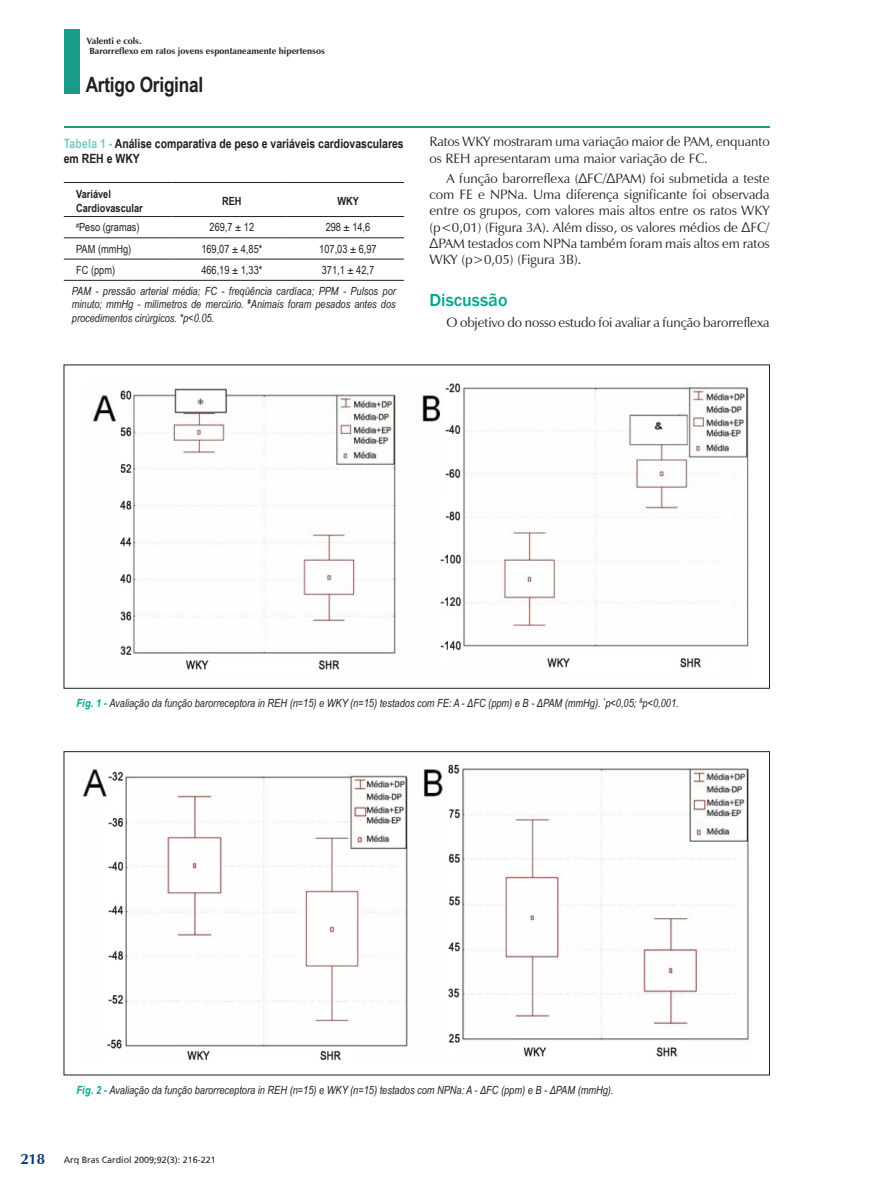
<style>
.page{position:relative;width:893px;height:1191px;background:#fff}
.page>*{position:absolute;margin:0;border:0;box-sizing:border-box;transform-origin:0 0}
.t1{font:700 21px "Arial Narrow";letter-spacing:-.01em;color:#231f20}
.Títulos__textos{font:500 18px "Franklin Gothic";color:#00a78e}
.t2{font:700 15px "Zapf Humanist 601 BT";color:#013775}
.Texto{font:13.5px/16.2px "Zapf Humanist 601 BT";letter-spacing:-.005em;color:#231f20}
._00_TÍTULO{font:700 12.75px/15.3px "Arial Narrow";color:#231f20}
._04_FIGURA_ref{font:italic 11.25px "Arial Narrow";color:#231f20}
._03_TABELA_ref{font:italic 11.25px/13.5px "Arial Narrow";color:#231f20;text-align:justify}
._02_TABELA{font:11.25px "Arial Narrow";color:#231f20}
._01_SUBTÍTULO_TABELA{font:700 11.25px/13.5px "Arial Narrow";color:#231f20}
.t3{font:700 9px "Zapf Humanist 601 BT";color:#231f20}
.t4{font:9px "Frutiger";color:#231f20}
.s1{color:#7bc9be}
.s2{font-weight:700;color:#00a78e}
</style>
<div class="page">
<hr style="left:64px;top:126px;width:706px;height:2px;background:#189c88">
<div style="left:64px;top:29px;width:16px;height:65px;background:#189c88"></div>
<hr style="left:64px;top:182px;width:108px;height:1px;background:#231f20">
<hr style="left:172px;top:182px;width:116px;height:1px;background:#231f20">
<hr style="left:288px;top:182px;width:116px;height:1px;background:#231f20">
<hr style="left:64px;top:216px;width:108px;height:1px;background:#231f20">
<hr style="left:172px;top:216px;width:116px;height:1px;background:#231f20">
<hr style="left:288px;top:216px;width:116px;height:1px;background:#231f20">
<hr style="left:64px;top:237px;width:108px;height:1px;background:#231f20">
<hr style="left:172px;top:237px;width:116px;height:1px;background:#231f20">
<hr style="left:288px;top:237px;width:116px;height:1px;background:#231f20">
<hr style="left:64px;top:259px;width:108px;height:1px;background:#231f20">
<hr style="left:172px;top:259px;width:116px;height:1px;background:#231f20">
<hr style="left:288px;top:259px;width:116px;height:1px;background:#231f20">
<hr style="left:64px;top:280px;width:108px;height:1px;background:#231f20">
<hr style="left:172px;top:280px;width:116px;height:1px;background:#231f20">
<hr style="left:288px;top:280px;width:116px;height:1px;background:#231f20">
<img style="left:92px;top:383px;width:657px;height:287px">
<img style="left:82px;top:764px;width:667px;height:296px">
<p class="t3" style="left:87px;top:35px;width:56px">Valenti e cols.</p>
<p class="t3" style="left:89px;top:46px;width:237px">Barorreflexo em ratos jovens espontaneamente hipertensos</p>
<h1 class="t1" style="left:86px;top:68px;width:119px">Artigo Original</h1>
<p class="_00_TÍTULO" style="left:64px;top:135px;width:341px"><span class="s1">Tabela 1 -</span> Análise comparativa de peso e variáveis cardiovasculares em REH e WKY</p>
<p class="_01_SUBTÍTULO_TABELA" style="left:76px;top:187px;width:68px">Variável<br>Cardiovascular</p>
<p class="_01_SUBTÍTULO_TABELA" style="left:222px;top:193px;width:21px">REH</p>
<p class="_01_SUBTÍTULO_TABELA" style="left:337px;top:193px;width:23px">WKY</p>
<p class="_02_TABELA" style="left:76px;top:219px;width:65px"><sup>#</sup>Peso (gramas)</p>
<p class="_02_TABELA" style="left:210px;top:219px;width:46px">269,7 ± 12</p>
<p class="_02_TABELA" style="left:326px;top:219px;width:46px">298 ± 14,6</p>
<p class="_02_TABELA" style="left:76px;top:240px;width:57px">PAM (mmHg)</p>
<p class="_02_TABELA" style="left:201px;top:240px;width:63px">169,07 ± 4,85*</p>
<p class="_02_TABELA" style="left:319px;top:240px;width:59px">107,03 ± 6,97</p>
<p class="_02_TABELA" style="left:76px;top:261px;width:40px">FC (ppm)</p>
<p class="_02_TABELA" style="left:201px;top:261px;width:63px">466,19 ± 1,33*</p>
<p class="_02_TABELA" style="left:322px;top:261px;width:54px">371,1 ± 42,7</p>
<p class="_03_TABELA_ref" style="left:72px;top:283px;width:325px">PAM - pressão arterial média; FC - freqüência cardíaca; PPM - Pulsos por minuto; mmHg - milímetros de mercúrio. <sup>#</sup>Animais foram pesados antes dos procedimentos cirúrgicos. *p&lt;0.05.</p>
<p class="Texto" style="left:429px;top:134px;width:342px">Ratos WKY mostraram uma variação maior de PAM, enquanto os REH apresentaram uma maior variação de FC.</p>
<p class="Texto" style="left:429px;top:170px;width:342px;text-align:justify;text-indent:17px">A função barorreflexa (ΔFC/ΔPAM) foi submetida a teste com FE e NPNa. Uma diferença significante foi observada entre os grupos, com valores mais altos entre os ratos WKY (p&lt;0,01) (Figura 3A). Além disso, os valores médios de ΔFC/ ΔPAM testados com NPNa também foram mais altos em ratos WKY (p&gt;0,05) (Figura 3B).</p>
<p class="Títulos__textos" style="left:429px;top:289px;width:80px">Discussão</p>
<p class="Texto" style="left:446px;top:314px;width:325px">O objetivo do nosso estudo foi avaliar a função barorreflexa</p>
<p class="_04_FIGURA_ref" style="left:77px;top:695px;width:604px"><span class="s2">Fig. 1 -</span> Avaliação da função barorreceptora in REH (n=15) e WKY (n=15) testados com FE: A - ΔFC (ppm) e B - ΔPAM (mmHg). <sup>*</sup>p&lt;0,05; <sup>&amp;</sup>p&lt;0,001.</p>
<p class="_04_FIGURA_ref" style="left:77px;top:1081px;width:538px"><span class="s2">Fig. 2 -</span> Avaliação da função barorreceptora in REH (n=15) e WKY (n=15) testados com NPNa: A - ΔFC (ppm) e B - ΔPAM (mmHg).</p>
<p class="t2" style="left:20px;top:1149px;width:26px">218</p>
<p class="t4" style="left:64px;top:1154px;width:154px">Arq Bras Cardiol 2009;92(3): 216-221</p>
</div>
